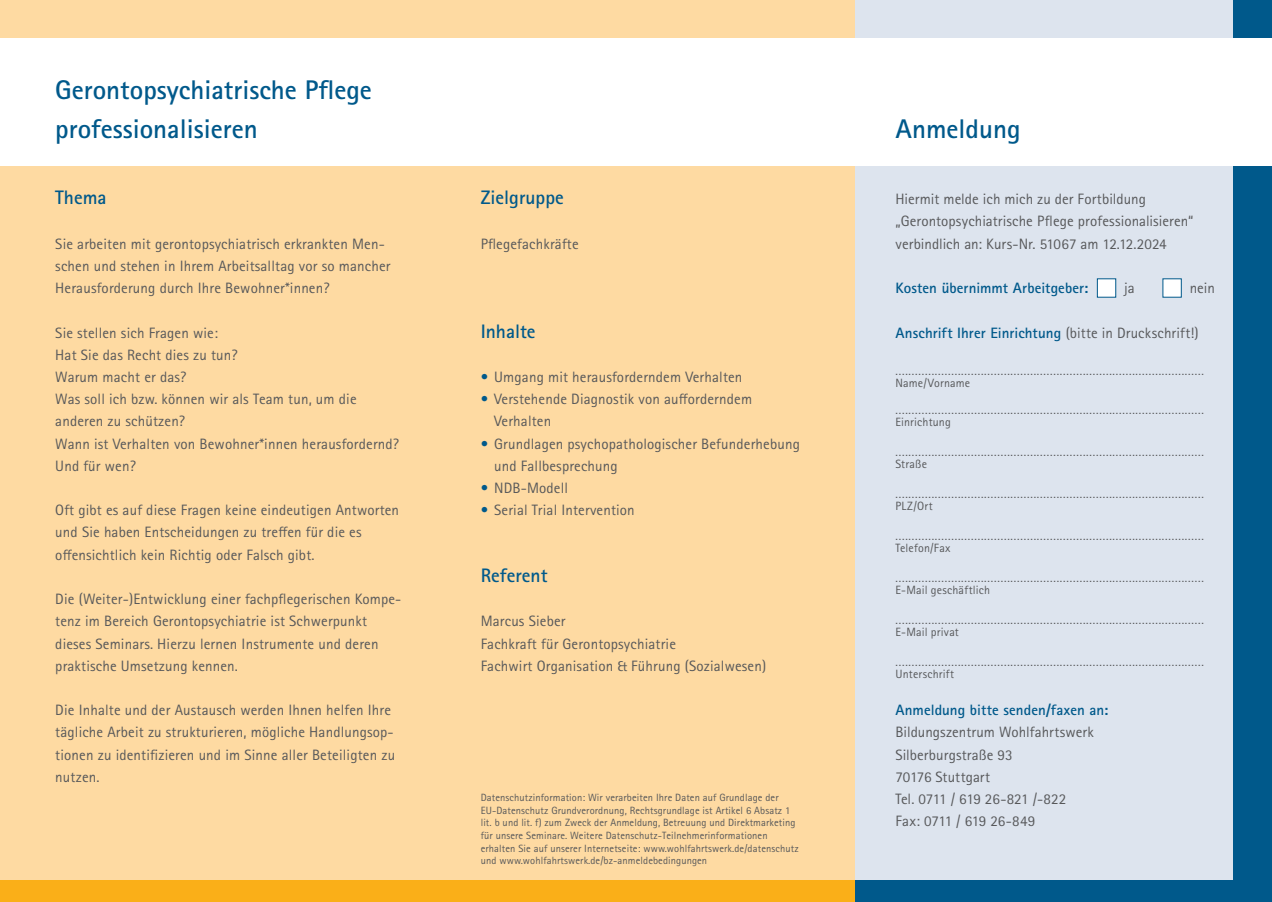
<style>
.page{position:relative;width:1272px;height:902px;background:#fff}
.page>*{position:absolute;margin:0;border:0;box-sizing:border-box;transform-origin:0 0}
.t1{font:700 27px/39px "Rotis Sans Serif Std";color:#00598b}
.t2{font:700 19.5px "Rotis Sans Serif Std";color:#00598b}
.t3{font:15px/22.2px "Rotis Sans Serif Std";letter-spacing:.01em;color:#57585a}
.t4{font:700 15px "Rotis Sans Serif Std";color:#00598b}
.t5{font:12px/12px "Rotis Sans Serif Std";letter-spacing:.015em;color:#57585a}
.t6{font:10.5px/12.6px "Rotis Sans Serif Std";letter-spacing:.01em;color:#57585a}
.s1{color:#00598b}
.s2{font-weight:400;color:#57585a}
</style>
<div class="page">
<div style="left:0;top:0;width:1271px;height:901px;background:#fedaa2"></div>
<div style="left:855px;top:0;width:416px;height:901px;background:#dde4ee"></div>
<div style="left:0;top:880px;width:855px;height:21px;background:#faaf18"></div>
<div style="left:855px;top:880px;width:416px;height:21px;background:#00598b"></div>
<div style="left:1233px;top:0;width:38px;height:901px;background:#00598b"></div>
<div style="left:0;top:38px;width:1271px;height:128px;background:#fff"></div>
<div style="left:1096px;top:278px;width:20px;height:19px;background:#fff"></div>
<div style="left:1162px;top:278px;width:19px;height:19px;background:#fff"></div>
<h1 class="t1" style="left:55px;top:70px;width:318px">Gerontopsychiatrische Pflege professionalisieren</h1>
<h2 class="t2" style="left:55px;top:185px;width:53px">Thema</h2>
<p class="t3" style="left:55px;top:232px;width:337px">Sie arbeiten mit gerontopsychiatrisch erkrankten Men&shy;schen und stehen in Ihrem Arbeitsalltag vor so mancher<br>Herausforderung durch Ihre Bewohner*innen?</p>
<p class="t3" style="left:55px;top:321px;width:345px">Sie stellen sich Fragen wie:<br>Hat Sie das Recht dies zu tun?<br>Warum macht er das?<br>Was soll ich bzw. können wir als Team tun, um die anderen zu schützen?<br>Wann ist Verhalten von Bewohner*innen herausfordernd?<br>Und für wen?</p>
<p class="t3" style="left:55px;top:499px;width:345px">Oft gibt es auf diese Fragen keine eindeutigen Antworten und Sie haben Entscheidungen zu treffen für die es offensichtlich kein Richtig oder Falsch gibt.</p>
<p class="t3" style="left:55px;top:588px;width:347px">Die (Weiter-)Entwicklung einer fachpflegerischen Kompe&shy;tenz im Bereich Gerontopsychiatrie ist Schwerpunkt dieses Seminars. Hierzu lernen Instrumente und deren praktische Umsetzung kennen.</p>
<p class="t3" style="left:55px;top:699px;width:341px">Die Inhalte und der Austausch werden Ihnen helfen Ihre tägliche Arbeit zu strukturieren, mögliche Handlungsop&shy;tionen zu identifizieren und im Sinne aller Beteiligten zu nutzen.</p>
<h2 class="t2" style="left:480px;top:185px;width:85px">Zielgruppe</h2>
<p class="t3" style="left:480px;top:232px;width:99px">Pflegefachkräfte</p>
<h2 class="t2" style="left:480px;top:318px;width:56px">Inhalte</h2>
<p class="t3" style="left:480px;top:366px;width:263px"><span class="s1">•</span> Umgang mit herausforderndem Verhalten</p>
<p class="t3" style="left:494px;top:388px;width:259px;text-indent:-14px"><span class="s1">•</span> Verstehende Diagnostik von aufforderndem<br>Verhalten</p>
<p class="t3" style="left:494px;top:432px;width:307px;text-indent:-14px"><span class="s1">•</span> Grundlagen psychopathologischer Befunderhebung und Fallbesprechung</p>
<p class="t3" style="left:480px;top:477px;width:89px"><span class="s1">•</span> NDB-Modell</p>
<p class="t3" style="left:480px;top:499px;width:156px"><span class="s1">•</span> Serial Trial Intervention</p>
<h2 class="t2" style="left:480px;top:563px;width:68px">Referent</h2>
<p class="t3" style="left:480px;top:610px;width:287px">Marcus Sieber<br>Fachkraft für Gerontopsychiatrie<br>Fachwirt Organisation &amp; Führung (Sozialwesen)</p>
<p class="t6" style="left:480px;top:791px;width:319px">Datenschutzinformation: Wir verarbeiten Ihre Daten auf Grundlage der EU-Datenschutz Grundverordnung, Rechtsgrundlage ist Artikel 6 Absatz 1 lit. b und lit. f) zum Zweck der Anmeldung, Betreuung und Direktmarketing für unsere Seminare. Weitere Datenschutz-Teilnehmerinformationen erhalten Sie auf unserer Internetseite: www.wohlfahrtswerk.de/datenschutz und www.wohlfahrtswerk.de/bz-anmeldebedingungen</p>
<h1 class="t1" style="left:895px;top:109px;width:127px">Anmeldung</h1>
<p class="t3" style="left:895px;top:188px;width:299px">Hiermit melde ich mich zu der Fortbildung „Gerontopsychiatrische Pflege professionalisieren“ verbindlich an: Kurs-Nr. 51067 am 12.12.2024</p>
<p class="t4" style="left:895px;top:278px;width:194px">Kosten übernimmt Arbeitgeber:</p>
<p class="t3" style="left:1124px;top:277px;width:12px">ja</p>
<p class="t3" style="left:1189px;top:277px;width:27px">nein</p>
<p class="t4" style="left:895px;top:323px;width:304px">Anschrift Ihrer Einrichtung <span class="s2">(bitte in Druckschrift!)</span></p>
<p class="t5" style="left:895px;top:365px;width:310px">..............................................................................................<br>Name/Vorname</p>
<p class="t5" style="left:895px;top:404px;width:310px">..............................................................................................<br>Einrichtung</p>
<p class="t5" style="left:895px;top:446px;width:310px">..............................................................................................<br>Straße</p>
<p class="t5" style="left:895px;top:488px;width:310px">..............................................................................................<br>PLZ/Ort</p>
<p class="t5" style="left:895px;top:530px;width:310px">..............................................................................................<br>Telefon/Fax</p>
<p class="t5" style="left:895px;top:572px;width:310px">..............................................................................................<br>E-Mail geschäftlich</p>
<p class="t5" style="left:895px;top:614px;width:310px">..............................................................................................<br>E-Mail privat</p>
<p class="t5" style="left:895px;top:656px;width:310px">..............................................................................................<br>Unterschrift</p>
<p class="t4" style="left:895px;top:700px;width:214px">Anmeldung bitte senden/faxen an:</p>
<p class="t3" style="left:895px;top:721px;width:200px">Bildungszentrum Wohlfahrtswerk<br>Silberburgstraße 93<br>70176 Stuttgart<br>Tel. 0711 / 619 26-821 /-822<br>Fax: 0711 / 619 26-849</p>
</div>
